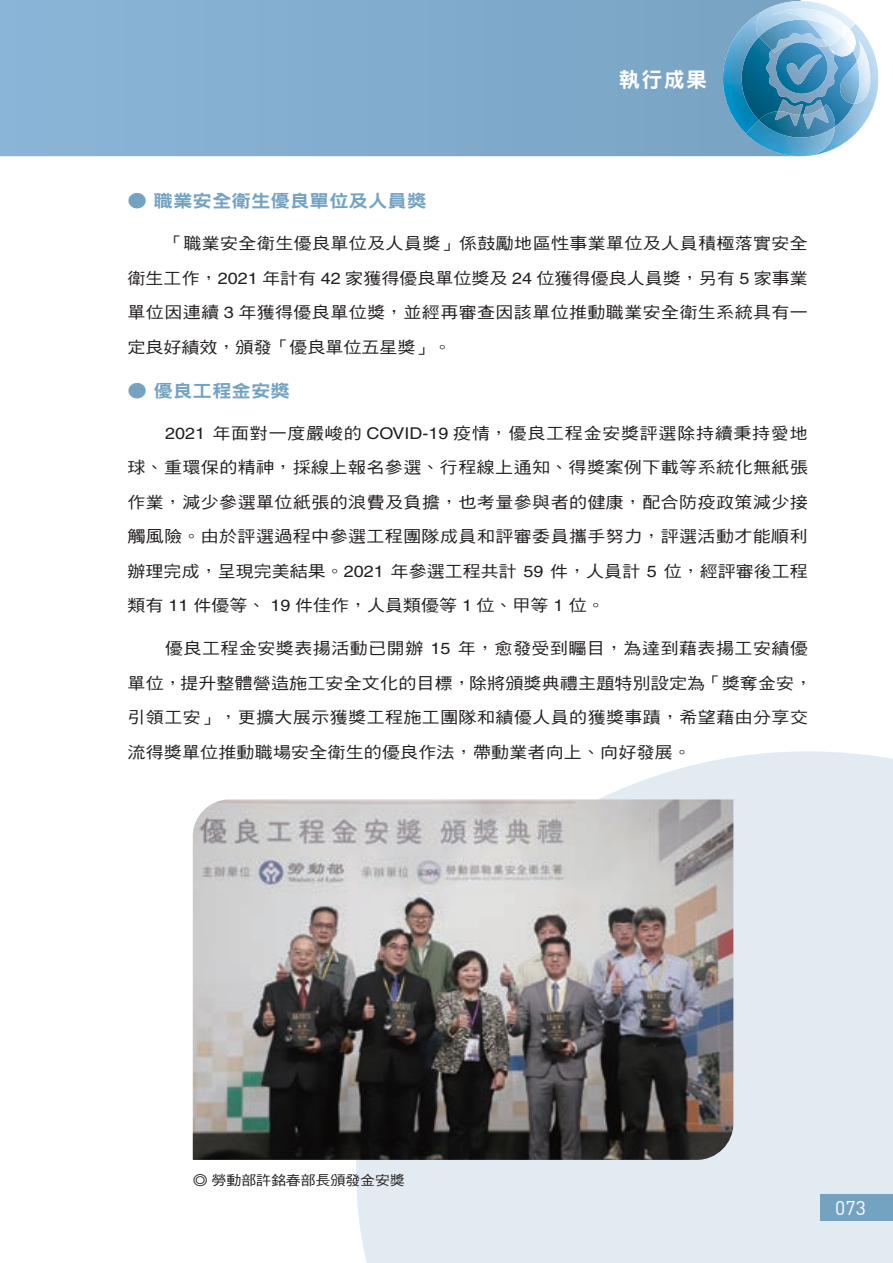
<style>
.page{position:relative;width:893px;height:1263px;background:#fff}
.page>*{position:absolute;margin:0;border:0;box-sizing:border-box;transform-origin:0 0}
.t1{font:21px "DF Hei Std W9";color:#fff}
.t2{font:19.5px "DIN Pro";color:#fff}
.t3{font:17.55px "DF Hei Std W9";color:#74a3c2;scale:1.11 1}
.t4{font:16.2px/34.5px "DF Hei Std W5";letter-spacing:.01em;color:#231f20;text-align:justify;scale:1.11 1}
.t5{font:13.5px "DF Hei Std W5";letter-spacing:-.01em;color:#231f20;scale:1.11 1}
.s1{font-family:"Helvetica"}
</style>
<div class="page">
<svg style="left:356px;top:751px;width:537px;height:512px;background:#e5edf3"></svg>
<img style="left:193px;top:799px;width:540px;height:361px">
<div style="left:821px;top:1194px;width:72px;height:26px;background:#74a3c2"></div>
<svg style="left:0;top:0;width:801px;height:156px;background:#82acce"></svg>
<svg style="left:723px;top:1px;width:156px;height:156px;background:#7ab0ce"></svg>
<img style="left:775px;top:111px;width:25px;height:15px">
<img style="left:803px;top:100px;width:20px;height:7px">
<img style="left:803px;top:107px;width:25px;height:22px">
<p class="t1" style="left:619px;top:68px;width:90px">執行成果</p>
<p class="t3" style="left:128px;top:192px;width:271px">● 職業安全衛生優良單位及人員獎</p>
<p class="t4" style="left:128px;top:226px;width:614px;text-indent:38px">「職業安全衛生優良單位及人員獎」係鼓勵地區性事業單位及人員積極落實安全衛生工作，<span class="s1">2021</span> 年計有 <span class="s1">42</span> 家獲得優良單位獎及 <span class="s1">24</span> 位獲得優良人員獎，另有 <span class="s1">5</span> 家事業單位因連續 <span class="s1">3</span> 年獲得優良單位獎，並經再審查因該單位推動職業安全衛生系統具有一定良好績效，頒發「優良單位五星獎」。</p>
<p class="t3" style="left:128px;top:381px;width:148px">● 優良工程金安獎</p>
<p class="t4" style="left:128px;top:415px;width:614px;text-indent:38px"><span class="s1">2021</span> 年面對一度嚴峻的 <span class="s1">COVID-19</span> 疫情，優良工程金安獎評選除持續秉持愛地球、重環保的精神，採線上報名參選、行程線上通知、得獎案例下載等系統化無紙張作業，減少參選單位紙張的浪費及負擔，也考量參與者的健康，配合防疫政策減少接觸風險。由於評選過程中參選工程團隊成員和評審委員攜手努力，評選活動才能順利辦理完成，呈現完美結果。<span class="s1">2021</span> 年參選工程共計 <span class="s1">59</span> 件，人員計 <span class="s1">5</span> 位，經評審後工程類有 <span class="s1">11</span> 件優等、 <span class="s1">19</span> 件佳作，人員類優等 <span class="s1">1</span> 位、甲等 <span class="s1">1</span> 位。</p>
<p class="t4" style="left:128px;top:631px;width:618px;text-align:left;text-indent:37px">優良工程金安獎表揚活動已開辦 <span class="s1">15</span> 年，愈發受到矚目，為達到藉表揚工安績優單位，提升整體營造施工安全文化的目標，除將頒獎典禮主題特別設定為「獎奪金安，引領工安」，更擴大展示獲獎工程施工團隊和績優人員的獲獎事蹟，希望藉由分享交流得獎單位推動職場安全衛生的優良作法，帶動業者向上、向好發展。</p>
<p class="t5" style="left:193px;top:1172px;width:193px">◎ 勞動部許銘春部長頒發金安獎</p>
<p class="t2" style="left:835px;top:1195px;width:32px">073</p>
</div>
